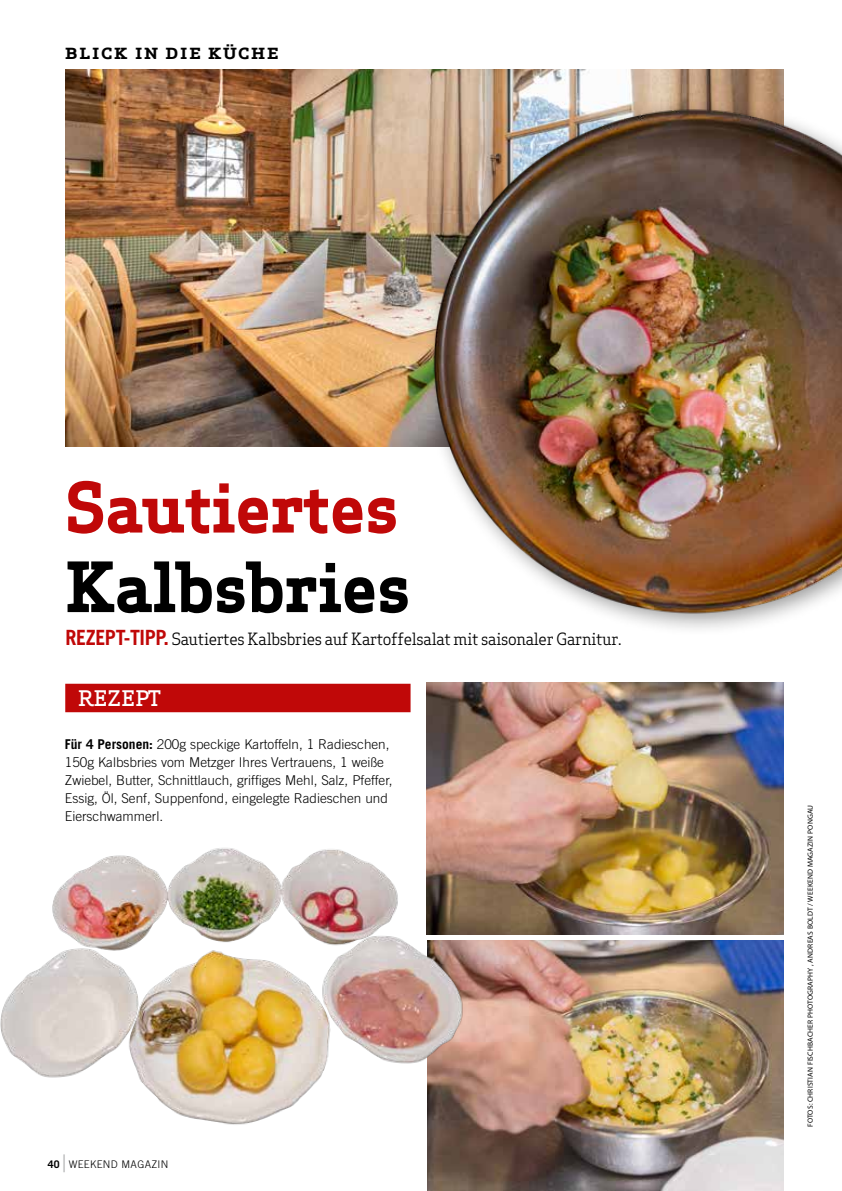
<style>
.page{position:relative;width:842px;height:1191px;background:#fff}
.page>*{position:absolute;margin:0;border:0;box-sizing:border-box;transform-origin:0 0}
.t1{font:700 67.5px "Apex Serif";letter-spacing:-.01em;color:#c00808}
.t2{font:700 67.5px "Apex Serif";letter-spacing:-.01em;color:#000}
.t3{font:700 24px "Trade Gothic LT Std";color:#b1b2b3;scale:.4 1}
.t4{font:500 21px "Apex Serif";letter-spacing:.02em;color:#fff}
.t5{font:16.5px "Apex Serif";letter-spacing:-.02em;color:#000;scale:.95 1}
.t6{font:700 15px "Apex Serif";letter-spacing:.1em;color:#000;scale:1.2 1}
.t7{font:300 13.5px/18px "Trade Gothic LT Std";color:#000}
.t8{font:300 10.5px "Trade Gothic LT Std";letter-spacing:.03em;color:#000}
.t9{font:700 10.5px "Trade Gothic LT Std";color:#000}
.t10{font:7.5px "Myriad Pro";letter-spacing:.02em;color:#000}
.s1{font-family:"Trade Gothic LT Std";font-weight:700;font-size:21px;color:#c00808}
.s2{font-weight:700}
</style>
<div class="page">
<img style="left:66px;top:69px;width:717px;height:377px">
<img style="left:426px;top:682px;width:357px;height:252px">
<div style="left:65px;top:683px;width:346px;height:29px;background:#c00808"></div>
<div style="left:422px;top:98px;width:420px;height:539px;background:#000;opacity:.4"></div>
<img style="left:424px;top:106px;width:418px;height:511px">
<img style="left:427px;top:940px;width:356px;height:251px">
<img style="left:0;top:839px;width:470px;height:297px">
<p class="t6" style="left:65px;top:43px;width:179px">BLICK IN DIE KÜCHE</p>
<h1 class="t1" style="left:65px;top:464px;width:335px">Sautiertes</h1>
<h1 class="t2" style="left:65px;top:543px;width:347px">Kalbsbries</h1>
<p class="t5" style="left:66px;top:628px;width:587px"><span class="s1">REZEPT-TIPP.</span> Sautiertes Kalbsbries auf Kartoffelsalat mit saisonaler Garnitur.</p>
<h3 class="t4" style="left:78px;top:684px;width:85px">REZEPT</h3>
<p class="t7" style="left:65px;top:735px;width:329px"><span class="s2">Für 4 Personen:</span> 200g speckige Kartoffeln, 1 Radieschen, 150g Kalbsbries vom Metzger Ihres Vertrauens, 1 weiße Zwiebel, Butter, Schnittlauch, griffiges Mehl, Salz, Pfeffer, Essig, Öl, Senf, Suppenfond, eingelegte Radieschen und Eierschwammerl.</p>
<p class="t9" style="left:48px;top:1157px;width:13px">40</p>
<h2 class="t3" style="left:63px;top:1148px;width:7px">|</h2>
<p class="t8" style="left:69px;top:1157px;width:101px">WEEKEND MAGAZIN</p>
<p class="t10" style="left:806px;top:1127px;width:323px;rotate:-90deg">FOTOS: CHRISTIAN FISCHBACHER PHOTOGRAPHY , ANDREAS BOLDT / WEEKEND MAGAZIN PONGAU</p>
</div>
